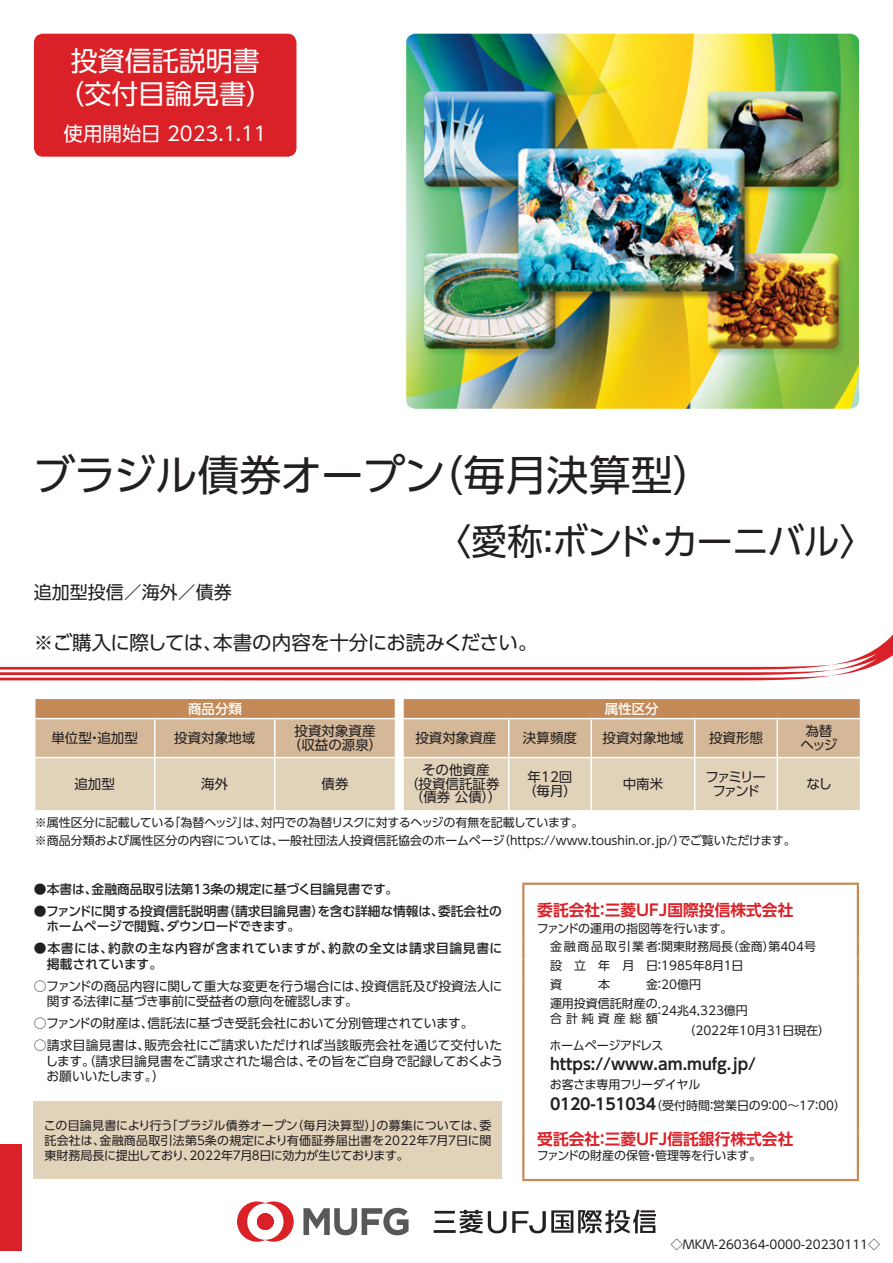
<style>
.page{position:relative;width:893px;height:1263px;background:#fff}
.page>*{position:absolute;margin:0;border:0;box-sizing:border-box;transform-origin:0 0}
.t1{font:42px "UD Shin Go Pro";letter-spacing:-.01em;color:#231f20}
.t2{font:36px "UD Shin Go Pro";letter-spacing:-.015em;color:#231f20}
.t3{font:27px/33px "UD Shin Go Pro";color:#fff;text-align:center}
.t4{font:19.5px "UD Shin Go Pro";letter-spacing:-.025em;color:#231f20}
.t5{font:19.5px "UD Shin Go Pro";color:#fff}
.t6{font:18px "UD Shin Go Pro";color:#231f20}
.t7{font:700 15.75px "UD Shin Go Pro De";color:#da2128}
.t8{font:700 15.75px "UD Shin Go Pro De";color:#231f20}
.t9{font:13.5px/13.5px "UD Shin Go Pro";color:#231f20;text-align:center}
.t10{font:13.5px/13.5px "UD Shin Go Pro";letter-spacing:-.145em;color:#231f20;text-align:center}
.t11{font:500 13.5px "UD Shin Go Pro";color:#fff}
.t12{font:12.75px/15.8px "UD Shin Go Pro";letter-spacing:-.01em;color:#231f20}
.t13{font:500 12.75px/15.8px "UD Shin Go Pro";color:#231f20}
.t14{font:500 12.75px/15.8px "UD Shin Go Pro";letter-spacing:.045em;color:#231f20}
.t15{font:12px/18.8px "UD Shin Go Pro";color:#231f20}
.t16{font:12px "UD Shin Go Pro";letter-spacing:-.03em;color:#231f20}
.t17{font:12px "UD Shin Go Pro";letter-spacing:.335em;color:#231f20}
.s1{font-family:"UD Shin Go Pro De";font-weight:700;font-size:15.75px}
</style>
<div class="page">
<svg style="left:0;top:634px;width:893px;height:46px"></svg>
<svg style="left:35px;top:699px;width:825px;height:111px;background:#d9c0a2"></svg>
<div style="left:34px;top:1101px;width:468px;height:78px;background:#e1d2ba"></div>
<svg style="left:303px;top:1208px;width:105px;height:27px"></svg>
<svg style="left:237px;top:1201px;width:57px;height:41px"></svg>
<hr style="left:435px;top:1220px;width:19px;height:3px;background:#231f20">
<hr style="left:434px;top:1230px;width:22px;height:3px;background:#231f20">
<hr style="left:434px;top:1211px;width:21px;height:2px;background:#231f20">
<svg style="left:460px;top:1210px;width:22px;height:23px"></svg>
<svg style="left:488px;top:1210px;width:168px;height:23px"></svg>
<hr style="left:522px;top:882px;width:337px;height:3px;background:#c38a57">
<hr style="left:522px;top:885px;width:2px;height:56px;background:#c38a57">
<hr style="left:857px;top:885px;width:2px;height:56px;background:#c38a57">
<svg style="left:522px;top:941px;width:2px;height:56px"></svg>
<svg style="left:857px;top:941px;width:2px;height:56px"></svg>
<hr style="left:522px;top:997px;width:2px;height:27px;background:#c38a57">
<hr style="left:857px;top:997px;width:2px;height:27px;background:#c38a57">
<svg style="left:522px;top:1024px;width:2px;height:15px"></svg>
<svg style="left:857px;top:1024px;width:2px;height:15px"></svg>
<hr style="left:522px;top:1039px;width:2px;height:92px;background:#c38a57">
<hr style="left:857px;top:1039px;width:2px;height:92px;background:#c38a57">
<hr style="left:522px;top:1131px;width:2px;height:48px;background:#c38a57">
<hr style="left:857px;top:1131px;width:2px;height:48px;background:#c38a57">
<hr style="left:522px;top:1179px;width:337px;height:2px;background:#c38a57">
<div style="left:0;top:1144px;width:21px;height:107px;background:#da2128"></div>
<img style="left:406px;top:34px;width:453px;height:375px">
<div style="left:35px;top:35px;width:260px;height:120px;background:#da2128;border-radius:8px"></div>
<div style="left:34px;top:34px;width:262px;height:123px;border:3px solid #da2128;border-radius:8px"></div>
<h3 class="t3" style="left:57px;top:43px;width:217px">投資信託説明書（交付目論見書）</h3>
<h3 class="t5" style="left:64px;top:118px;width:205px">使用開始日 2023.１.11</h3>
<h1 class="t1" style="left:33px;top:441px;width:683px">ブラジル債券オープン（毎月決算型）</h1>
<h2 class="t2" style="left:435px;top:512px;width:442px">〈愛称：ボンド・カーニバル〉</h2>
<h3 class="t6" style="left:34px;top:578px;width:199px">追加型投信／海外／債券</h3>
<h3 class="t4" style="left:34px;top:627px;width:505px">※ご購入に際しては、本書の内容を十分にお読みください。</h3>
<p class="t11" style="left:188px;top:698px;width:56px">商品分類</p>
<p class="t11" style="left:605px;top:698px;width:55px">属性区分</p>
<p class="t9" style="left:51px;top:731px;width:88px">単位型・追加型</p>
<p class="t9" style="left:174px;top:731px;width:83px">投資対象地域</p>
<p class="t9" style="left:288px;top:724px;width:96px">投資対象資産（収益の源泉）</p>
<p class="t9" style="left:415px;top:731px;width:82px">投資対象資産</p>
<p class="t9" style="left:523px;top:731px;width:55px">決算頻度</p>
<p class="t9" style="left:602px;top:731px;width:82px">投資対象地域</p>
<p class="t9" style="left:709px;top:731px;width:55px">投資形態</p>
<p class="t9" style="left:800px;top:724px;width:39px">為替ヘッジ</p>
<p class="t9" style="left:74px;top:777px;width:42px">追加型</p>
<p class="t9" style="left:201px;top:777px;width:28px">海外</p>
<p class="t9" style="left:322px;top:777px;width:28px">債券</p>
<p class="t9" style="left:405px;top:763px;width:98px">その他資産<br>（投資信託証券（債券 公債））</p>
<p class="t9" style="left:523px;top:770px;width:55px">年12回（毎月）</p>
<p class="t9" style="left:623px;top:777px;width:42px">中南米</p>
<p class="t10" style="left:705px;top:770px;width:62px">ファミリーファンド</p>
<p class="t9" style="left:806px;top:777px;width:27px">なし</p>
<p class="t15" style="left:35px;top:813px;width:762px;line-height:18px">※属性区分に記載している「為替ヘッジ」は、対円での為替リスクに対するヘッジの有無を記載しています。<br>※商品分類および属性区分の内容については、一般社団法人投資信託協会のホームページ（https://www.toushin.or.jp/）でご覧いただけます。</p>
<p class="t13" style="left:34px;top:881px;width:366px">●本書は、金融商品取引法第13条の規定に基づく目論見書です。</p>
<p class="t13" style="left:46px;top:902px;width:457px;text-indent:-12px">●ファンドに関する投資信託説明書（請求目論見書）を含む詳細な情報は、委託会社のホームページで閲覧、ダウンロードできます。</p>
<p class="t14" style="left:47px;top:940px;width:457px;text-indent:-13px">●本書には、約款の主な内容が含まれていますが、約款の全文は請求目論見書に掲載されています。</p>
<p class="t12" style="left:47px;top:977px;width:457px;text-indent:-13px">○ファンドの商品内容に関して重大な変更を行う場合には、投資信託及び投資法人に関する法律に基づき事前に受益者の意向を確認します。</p>
<p class="t12" style="left:34px;top:1015px;width:441px">○ファンドの財産は、信託法に基づき受託会社において分別管理されています。</p>
<p class="t12" style="left:45px;top:1037px;width:459px;text-align:justify;text-indent:-12px">○請求目論見書は、販売会社にご請求いただければ当該販売会社を通じて交付いたします。（請求目論見書をご請求された場合は、その旨をご自身で記録しておくようお願いいたします。）</p>
<p class="t15" style="left:44px;top:1117px;width:449px;line-height:15px;text-align:justify">この目論見書により行う「ブラジル債券オープン（毎月決算型）」の募集については、委託会社は、金融商品取引法第５条の規定により有価証券届出書を2022年７月７日に関東財務局長に提出しており、2022年７月８日に効力が生じております。</p>
<h3 class="t7" style="left:537px;top:897px;width:258px">委託会社：三菱ＵＦＪ国際投信株式会社</h3>
<p class="t15" style="left:550px;top:918px;width:268px;text-indent:-13px">ファンドの運用の指図等を行います。<br>金融商品取引業者：関東財務局長（金商）第404号設 立 年 月 日：1985年８月１日<br>資</p>
<p class="t15" style="left:550px;top:974px;width:153px;text-indent:96px">金：20億円運用投資信託財産の</p>
<p class="t17" style="left:550px;top:1008px;width:109px">合計純資産総額</p>
<p class="t15" style="left:683px;top:1000px;width:148px;line-height:19.5px;text-indent:-30px">：24兆4,323億円<br>（2022年10月31日現在）</p>
<p class="t16" style="left:550px;top:1035px;width:115px">ホームページアドレス</p>
<h3 class="t8" style="left:550px;top:1051px;width:208px">https://www.am.mufg.jp/</h3>
<p class="t15" style="left:550px;top:1074px;width:298px;line-height:21px">お客さま専用フリーダイヤル<br><span class="s1">0120-151034</span>（受付時間：営業日の９：00～17：00）</p>
<h3 class="t7" style="left:537px;top:1126px;width:258px">受託会社：三菱ＵＦＪ信託銀行株式会社</h3>
<p class="t15" style="left:537px;top:1145px;width:226px">ファンドの財産の保管・管理等を行います。</p>
<p class="t15" style="left:598px;top:974px;width:13px">本</p>
<p class="t15" style="left:671px;top:1234px;width:211px">◇MKM-260364-0000-20230111◇</p>
</div>
